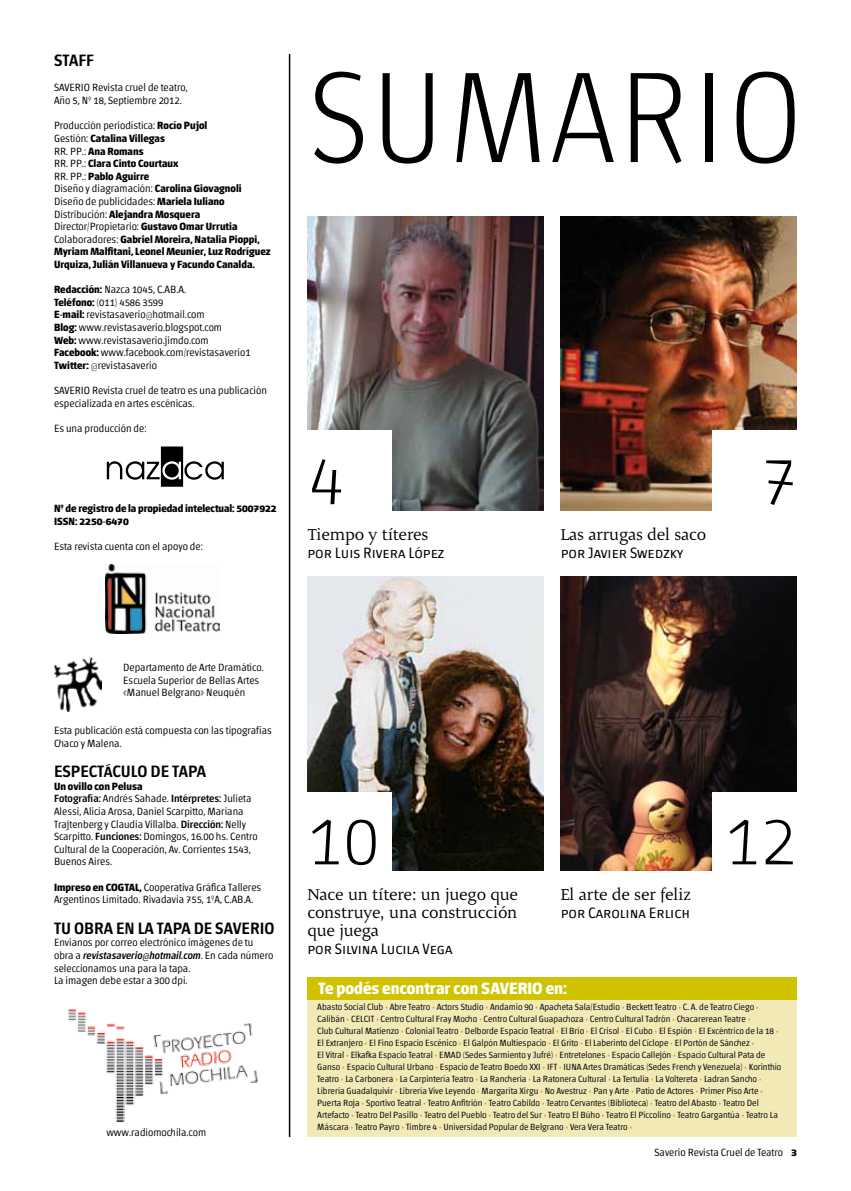
<style>
.page{position:relative;width:851px;height:1191px;background:#fff}
.page>*{position:absolute;margin:0;border:0;box-sizing:border-box;transform-origin:0 0}
.t1{font:100 129px "Chaco";color:#000}
.t2{font:100 72px "Chaco";color:#000}
.t3{font:18px/18px "Malena";color:#000;text-align:justify}
.t4{font:500 16.5px "Chaco";color:#000}
.t5{font:700 16.5px "Chaco";color:#fff}
.t6{font:300 15px "Chaco";color:#000}
.t7{font:300 10.5px/12.6px "Chaco";color:#000}
.t8{font:700 10.5px/12.6px "Chaco";color:#000}
.t9{font:300 9px/12px "Chaco";color:#000}
.s1{font-weight:300}
.s2{font-weight:700}
.s3{font-weight:500}
.s4{font-weight:500;font-style:italic}
.s5{color:#f58220}
</style>
<div class="page">
<img style="left:560px;top:216px;width:236px;height:294px">
<img style="left:307px;top:576px;width:236px;height:294px">
<img style="left:307px;top:216px;width:236px;height:294px">
<img style="left:560px;top:576px;width:236px;height:294px">
<div style="left:299px;top:792px;width:92px;height:90px;background:#fff"></div>
<div style="left:712px;top:792px;width:107px;height:90px;background:#fff"></div>
<div style="left:299px;top:430px;width:92px;height:92px;background:#fff"></div>
<div style="left:712px;top:430px;width:107px;height:92px;background:#fff"></div>
<hr style="left:289px;top:54px;width:1px;height:1083px;background:#000">
<svg style="left:107px;top:446px;width:117px;height:41px"></svg>
<img style="left:106px;top:564px;width:113px;height:69px">
<img style="left:55px;top:657px;width:46px;height:54px">
<img style="left:68px;top:1009px;width:190px;height:114px">
<div style="left:307px;top:978px;width:489px;height:159px;background:#f1e9b6"></div>
<div style="left:307px;top:977px;width:489px;height:22px;background:#d1c200"></div>
<h3 class="t4" style="left:54px;top:53px;width:42px">STAFF</h3>
<p class="t7" style="left:54px;top:82px;width:135px">SAVERIO Revista cruel de teatro,<br>Año 5, Nº 18, Septiembre 2012.</p>
<p class="t8" style="left:54px;top:120px;width:218px"><span class="s1">Producción periodística:</span> Rocío Pujol<br><span class="s1">Gestión:</span> Catalina Villegas<br><span class="s1">RR. PP.:</span> Ana Romans<br><span class="s1">RR. PP.:</span> Clara Cinto Courtaux<br><span class="s1">RR. PP.:</span> Pablo Aguirre<br><span class="s1">Diseño y diagramación:</span> Carolina Giovagnoli <span class="s1">Diseño de publicidades:</span> Mariela Iuliano <span class="s1">Distribución:</span> Alejandra Mosquera <span class="s1">Director/Propietario:</span> Gustavo Omar Urrutia <span class="s1">Colaboradores:</span> Gabriel Moreira, Natalia Pioppi, Myriam Malfitani, Leonel Meunier, Luz Rodríguez Urquiza, Julián Villanueva y Facundo Canalda.</p>
<p class="t7" style="left:54px;top:284px;width:198px"><span class="s2">Redacción:</span> Nazca 1045, C.AB.A.<br><span class="s2">Teléfono:</span> (011) 4586 3599<br><span class="s2">E-mail:</span> revistasaverio@hotmail.com<br><span class="s2">Blog:</span> www.revistasaverio.blogspot.com<br><span class="s2">Web:</span> www.revistasaverio.jimdo.com <span class="s2">Facebook:</span> www.facebook.com/revistasaverio1<br><span class="s2">Twitter:</span> @revistasaverio</p>
<p class="t7" style="left:54px;top:384px;width:214px">SAVERIO Revista cruel de teatro es una publicación especializada en artes escénicas.</p>
<p class="t7" style="left:54px;top:422px;width:94px">Es una producción de:</p>
<p class="t8" style="left:54px;top:502px;width:224px">Nº de registro de la propiedad intelectual: 5007922<br>ISSN: 2250-6470</p>
<p class="t7" style="left:54px;top:540px;width:150px">Esta revista cuenta con el apoyo de:</p>
<h1 class="t1" style="left:307px;top:59px;width:498px">SUMARIO</h1>
<h2 class="t2" style="left:308px;top:447px;width:37px">4</h2>
<h3 class="t3" style="left:307px;top:526px;width:122px">Tiempo y títeres</h3>
<h3 class="t6" style="left:307px;top:546px;width:138px">por Luis Rivera López</h3>
<h3 class="t3" style="left:560px;top:526px;width:147px">Las arrugas del saco</h3>
<h3 class="t6" style="left:560px;top:546px;width:124px">por Javier Swedzky</h3>
<h2 class="t2" style="left:760px;top:447px;width:37px">7</h2>
<p class="t7" style="left:123px;top:661px;width:142px">Departamento de Arte Dramático.<br>Escuela Superior de Bellas Artes «Manuel Belgrano» Neuquén</p>
<p class="t7" style="left:54px;top:724px;width:219px">Esta publicación está compuesta con las tipografías<br>Chaco y Malena.</p>
<h3 class="t4" style="left:54px;top:764px;width:153px">ESPECTÁCULO DE TAPA</h3>
<p class="t7" style="left:54px;top:780px;width:205px"><span class="s2">Un ovillo con Pelusa<br></span><span class="s3">Fotografía:</span> Andrés Sahade. <span class="s3">Intérpretes:</span> Julieta Alessi, Alicia Arosa, Daniel Scarpitto, Mariana Trajtenberg y Claudia Villalba. <span class="s3">Dirección:</span> Nelly Scarpitto. <span class="s3">Funciones:</span> Domingos, 16.00 hs. Centro Cultural de la Cooperación, Av. Corrientes 1543, Buenos Aires.</p>
<p class="t7" style="left:54px;top:881px;width:209px"><span class="s2">Impreso en COGTAL,</span> Cooperativa Gráfica Talleres<br>Argentinos Limitado. Rivadavia 755, 1ºA, C.AB.A.</p>
<h3 class="t4" style="left:54px;top:920px;width:222px">TU OBRA EN LA TAPA DE SAVERIO</h3>
<p class="t7" style="left:54px;top:937px;width:221px">Envianos por correo electrónico imágenes de tu obra a <span class="s4">revistasaverio@hotmail.com</span>. En cada número seleccionamos una para la tapa.<br>La imagen debe estar a 300 dpi.</p>
<p class="t7" style="left:106px;top:1126px;width:101px">www.radiomochila.com</p>
<h2 class="t2" style="left:307px;top:807px;width:73px">10</h2>
<h2 class="t2" style="left:724px;top:807px;width:73px">12</h2>
<h3 class="t3" style="left:307px;top:886px;width:212px">Nace un títere: un juego que construye, una construcción que juega</h3>
<h3 class="t6" style="left:307px;top:942px;width:147px">por Silvina Lucila Vega</h3>
<h3 class="t3" style="left:560px;top:886px;width:132px">El arte de ser feliz</h3>
<h3 class="t6" style="left:560px;top:906px;width:131px">por Carolina Erlich</h3>
<h3 class="t5" style="left:318px;top:980px;width:250px">Te podés encontrar con SAVERIO en:</h3>
<p class="t9" style="left:317px;top:1001px;width:465px">Abasto Social Club <span class="s5">•</span> Abre Teatro <span class="s5">•</span> Actors Studio <span class="s5">•</span> Andamio 90 <span class="s5">•</span> Apacheta Sala/Estudio <span class="s5">•</span> Beckett Teatro <span class="s5">•</span> C. A. de Teatro Ciego <span class="s5">• </span>Calibán <span class="s5">•</span> CELCIT <span class="s5">•</span> Centro Cultural Fray Mocho <span class="s5">•</span> Centro Cultural Guapachoza <span class="s5">•</span> Centro Cultural Tadrón <span class="s5">•</span> Chacarerean Teatre <span class="s5">•<br></span>Club Cultural Matienzo <span class="s5">•</span> Colonial Teatro <span class="s5">•</span> Delborde Espacio Teatral <span class="s5">•</span> El Brío <span class="s5">•</span> El Crisol <span class="s5">•</span> El Cubo <span class="s5">•</span> El Espión <span class="s5">•</span> El Excéntrico de la 18 <span class="s5">• </span>El Extranjero <span class="s5">•</span> El Fino Espacio Escénico <span class="s5">•</span> El Galpón Multiespacio <span class="s5">•</span> El Grito <span class="s5">•</span> El Laberinto del Cíclope <span class="s5">•</span> El Portón de Sánchez <span class="s5">•<br></span>El Vitral <span class="s5">•</span> Elkafka Espacio Teatral <span class="s5">•</span> EMAD (Sedes Sarmiento y Jufré) <span class="s5">•</span> Entretelones <span class="s5">•</span> Espacio Callejón <span class="s5">•</span> Espacio Cultural Pata de Ganso <span class="s5">•</span> Espacio Cultural Urbano <span class="s5">•</span> Espacio de Teatro Boedo XXI <span class="s5">•</span> IFT <span class="s5">•</span> IUNA Artes Dramáticas (Sedes French y Venezuela) <span class="s5">•</span> Korinthio Teatro <span class="s5">•</span> La Carbonera <span class="s5">•</span> La Carpintería Teatro <span class="s5">•</span> La Rancheria <span class="s5">•</span> La Ratonera Cultural <span class="s5">•</span> La Tertulia <span class="s5">•</span> La Voltereta <span class="s5">•</span> Ladran Sancho <span class="s5">• </span>Librería Guadalquivir <span class="s5">•</span> Librería Vive Leyendo <span class="s5">•</span> Margarita Xirgu <span class="s5">•</span> No Avestruz <span class="s5">•</span> Pan y Arte <span class="s5">•</span> Patio de Actores <span class="s5">•</span> Primer Piso Arte <span class="s5">• </span>Puerta Roja <span class="s5">•</span> Sportivo Teatral <span class="s5">•</span> Teatro Anfitrión <span class="s5">•</span> Teatro Cabildo <span class="s5">•</span> Teatro Cervantes (Biblioteca) <span class="s5">•</span> Teatro del Abasto <span class="s5">•</span> Teatro Del Artefacto <span class="s5">•</span> Teatro Del Pasillo <span class="s5">•</span> Teatro del Pueblo <span class="s5">•</span> Teatro del Sur <span class="s5">•</span> Teatro El Búho <span class="s5">•</span> Teatro El Piccolino <span class="s5">•</span> Teatro Gargantúa <span class="s5">•</span> Teatro La Máscara <span class="s5">•</span> Teatro Payro <span class="s5">•</span> Timbre 4 <span class="s5">•</span> Universidad Popular de Belgrano <span class="s5">•</span> Vera Vera Teatro <span class="s5">•</span></p>
<p class="t7" style="left:654px;top:1146px;width:144px">Saverio Revista Cruel de Teatro <span class="s2">3</span></p>
</div>
